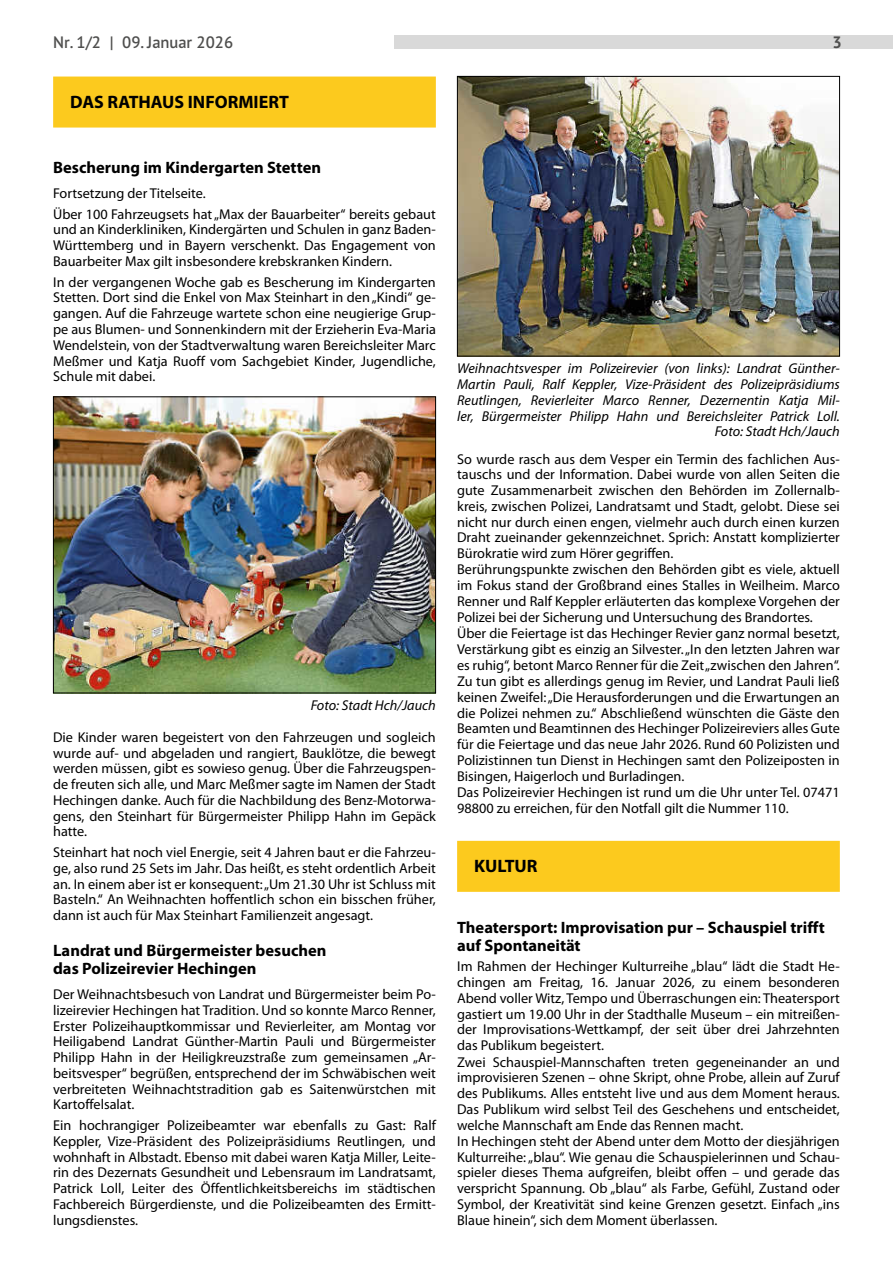
<style>
.page{position:relative;width:893px;height:1263px;background:#fff}
.page>*{position:absolute;margin:0;border:0;box-sizing:border-box;transform-origin:0 0}
.NM_Hauptrubrik{font:700 18px "Myriad Pro";color:#000}
.NM_Überschrift{font:700 16.5px/18px "Myriad Pro";color:#000}
.t1{font:600 16.5px "PT Sans Pro";color:#4e4e4d}
.t2{font:700 16.5px "PT Sans Pro";color:#4e4e4d}
.NM_Textblock{font:14.25px/15.8px "Myriad Pro";color:#000;text-align:justify}
.NM_Bild{font:italic 14.25px/15.8px "Myriad Pro";color:#000;text-align:right}
</style>
<div class="page">
<div style="left:394px;top:35px;width:499px;height:13px;background:#d9d9d9"></div>
<div style="left:53px;top:77px;width:383px;height:51px;background:#fcca1e"></div>
<img style="left:55px;top:399px;width:379px;height:292px">
<div style="left:53px;top:397px;width:383px;height:296px;border:1px solid #000"></div>
<div style="left:457px;top:841px;width:383px;height:51px;background:#fcca1e"></div>
<img style="left:459px;top:78px;width:379px;height:276px">
<div style="left:457px;top:76px;width:383px;height:280px;border:1px solid #000"></div>
<p class="t1" style="left:53px;top:31px;width:182px">Nr. 1/2 | 09. Januar 2026</p>
<p class="t2" style="left:833px;top:31px;width:11px">3</p>
<p class="NM_Hauptrubrik" style="left:70px;top:90px;width:220px">DAS RATHAUS INFORMIERT</p>
<p class="NM_Überschrift" style="left:53px;top:158px;width:269px">Bescherung im Kindergarten Stetten</p>
<p class="NM_Textblock" style="left:53px;top:185px;width:154px">Fortsetzung der Titelseite.</p>
<p class="NM_Textblock" style="left:53px;top:206px;width:384px">Über 100 Fahrzeugsets hat „Max der Bauarbeiter“ bereits gebaut und an Kinderkliniken, Kindergärten und Schulen in ganz Baden-Württemberg und in Bayern verschenkt. Das Engagement von Bauarbeiter Max gilt insbesondere krebskranken Kindern.</p>
<p class="NM_Textblock" style="left:53px;top:274px;width:384px">In der vergangenen Woche gab es Bescherung im Kindergarten Stetten. Dort sind die Enkel von Max Steinhart in den „Kindi“ ge&shy;gangen. Auf die Fahrzeuge wartete schon eine neugierige Grup&shy;pe aus Blumen- und Sonnenkindern mit der Erzieherin Eva-Maria Wendelstein, von der Stadtverwaltung waren Bereichsleiter Marc Meßmer und Katja Ruoff vom Sachgebiet Kinder, Jugendliche, Schule mit dabei.</p>
<p class="NM_Bild" style="left:311px;top:697px;width:127px">Foto: Stadt Hch/Jauch</p>
<p class="NM_Textblock" style="left:53px;top:729px;width:384px">Die Kinder waren begeistert von den Fahrzeugen und sogleich wurde auf- und abgeladen und rangiert, Bauklötze, die bewegt werden müssen, gibt es sowieso genug. Über die Fahrzeugspen&shy;de freuten sich alle, und Marc Meßmer sagte im Namen der Stadt Hechingen danke. Auch für die Nachbildung des Benz-Motorwa&shy;gens, den Steinhart für Bürgermeister Philipp Hahn im Gepäck hatte.</p>
<p class="NM_Textblock" style="left:53px;top:844px;width:384px">Steinhart hat noch viel Energie, seit 4 Jahren baut er die Fahrzeu&shy;ge, also rund 25 Sets im Jahr. Das heißt, es steht ordentlich Arbeit an. In einem aber ist er konsequent: „Um 21.30 Uhr ist Schluss mit Basteln.“ An Weihnachten hoffentlich schon ein bisschen früher, dann ist auch für Max Steinhart Familienzeit angesagt.</p>
<p class="NM_Überschrift" style="left:53px;top:941px;width:275px">Landrat und Bürgermeister besuchen das Polizeirevier Hechingen</p>
<p class="NM_Textblock" style="left:53px;top:986px;width:384px">Der Weihnachtsbesuch von Landrat und Bürgermeister beim Po&shy;lizeirevier Hechingen hat Tradition. Und so konnte Marco Renner, Erster Polizeihauptkommissar und Revierleiter, am Montag vor Heiligabend Landrat Günther-Martin Pauli und Bürgermeister Philipp Hahn in der Heiligkreuzstraße zum gemeinsamen „Ar&shy;beitsvesper“ begrüßen, entsprechend der im Schwäbischen weit verbreiteten Weihnachtstradition gab es Saitenwürstchen mit Kartoffelsalat.</p>
<p class="NM_Textblock" style="left:53px;top:1117px;width:384px">Ein hochrangiger Polizeibeamter war ebenfalls zu Gast: Ralf Keppler, Vize-Präsident des Polizeipräsidiums Reutlingen, und wohnhaft in Albstadt. Ebenso mit dabei waren Katja Miller, Leite&shy;rin des Dezernats Gesundheit und Lebensraum im Landratsamt, Patrick Loll, Leiter des Öffentlichkeitsbereichs im städtischen Fachbereich Bürgerdienste, und die Polizeibeamten des Ermitt&shy;lungsdienstes.</p>
<p class="NM_Bild" style="left:457px;top:360px;width:384px">Weihnachtsvesper im Polizeirevier (von links): Landrat Günther-Martin Pauli, Ralf Keppler, Vize-Präsident des Polizeipräsidiums Reutlingen, Revierleiter Marco Renner, Dezernentin Katja Mil&shy;ler, Bürgermeister Philipp Hahn und Bereichsleiter Patrick Loll.<br>Foto: Stadt Hch/Jauch</p>
<p class="NM_Textblock" style="left:457px;top:451px;width:384px">So wurde rasch aus dem Vesper ein Termin des fachlichen Aus&shy;tauschs und der Information. Dabei wurde von allen Seiten die gute Zusammenarbeit zwischen den Behörden im Zollernalb&shy;kreis, zwischen Polizei, Landratsamt und Stadt, gelobt. Diese sei nicht nur durch einen engen, vielmehr auch durch einen kurzen Draht zueinander gekennzeichnet. Sprich: Anstatt komplizierter Bürokratie wird zum Hörer gegriffen.</p>
<p class="NM_Textblock" style="left:457px;top:562px;width:384px">Berührungspunkte zwischen den Behörden gibt es viele, aktuell im Fokus stand der Großbrand eines Stalles in Weilheim. Marco Renner und Ralf Keppler erläuterten das komplexe Vorgehen der Polizei bei der Sicherung und Untersuchung des Brandortes.</p>
<p class="NM_Textblock" style="left:457px;top:625px;width:384px">Über die Feiertage ist das Hechinger Revier ganz normal besetzt, Verstärkung gibt es einzig an Silvester. „In den letzten Jahren war es ruhig“, betont Marco Renner für die Zeit „zwischen den Jahren“.</p>
<p class="NM_Textblock" style="left:457px;top:673px;width:384px">Zu tun gibt es allerdings genug im Revier, und Landrat Pauli ließ keinen Zweifel: „Die Herausforderungen und die Erwartungen an die Polizei nehmen zu.“ Abschließend wünschten die Gäste den Beamten und Beamtinnen des Hechinger Polizeireviers alles Gute für die Feiertage und das neue Jahr 2026. Rund 60 Polizisten und Polizistinnen tun Dienst in Hechingen samt den Polizeiposten in Bisingen, Haigerloch und Burladingen.</p>
<p class="NM_Textblock" style="left:457px;top:784px;width:384px">Das Polizeirevier Hechingen ist rund um die Uhr unter Tel. 07471<br>98800 zu erreichen, für den Notfall gilt die Nummer 110.</p>
<p class="NM_Hauptrubrik" style="left:474px;top:854px;width:65px">KULTUR</p>
<p class="NM_Überschrift" style="left:457px;top:917px;width:369px">Theatersport: Improvisation pur – Schauspiel trifft auf Spontaneität</p>
<p class="NM_Textblock" style="left:457px;top:958px;width:384px">Im Rahmen der Hechinger Kulturreihe „blau“ lädt die Stadt He&shy;chingen am Freitag, 16. Januar 2026, zu einem besonderen Abend voller Witz, Tempo und Überraschungen ein: Theatersport gastiert um 19.00 Uhr in der Stadthalle Museum – ein mitreißen&shy;der Improvisations-Wettkampf, der seit über drei Jahrzehnten das Publikum begeistert.</p>
<p class="NM_Textblock" style="left:457px;top:1053px;width:384px">Zwei Schauspiel-Mannschaften treten gegeneinander an und improvisieren Szenen – ohne Skript, ohne Probe, allein auf Zuruf des Publikums. Alles entsteht live und aus dem Moment heraus.<br>Das Publikum wird selbst Teil des Geschehens und entscheidet, welche Mannschaft am Ende das Rennen macht.</p>
<p class="NM_Textblock" style="left:457px;top:1133px;width:384px">In Hechingen steht der Abend unter dem Motto der diesjährigen Kulturreihe: „blau“. Wie genau die Schauspielerinnen und Schau&shy;spieler dieses Thema aufgreifen, bleibt offen – und gerade das verspricht Spannung. Ob „blau“ als Farbe, Gefühl, Zustand oder Symbol, der Kreativität sind keine Grenzen gesetzt. Einfach „ins Blaue hinein“, sich dem Moment überlassen.</p>
</div>
